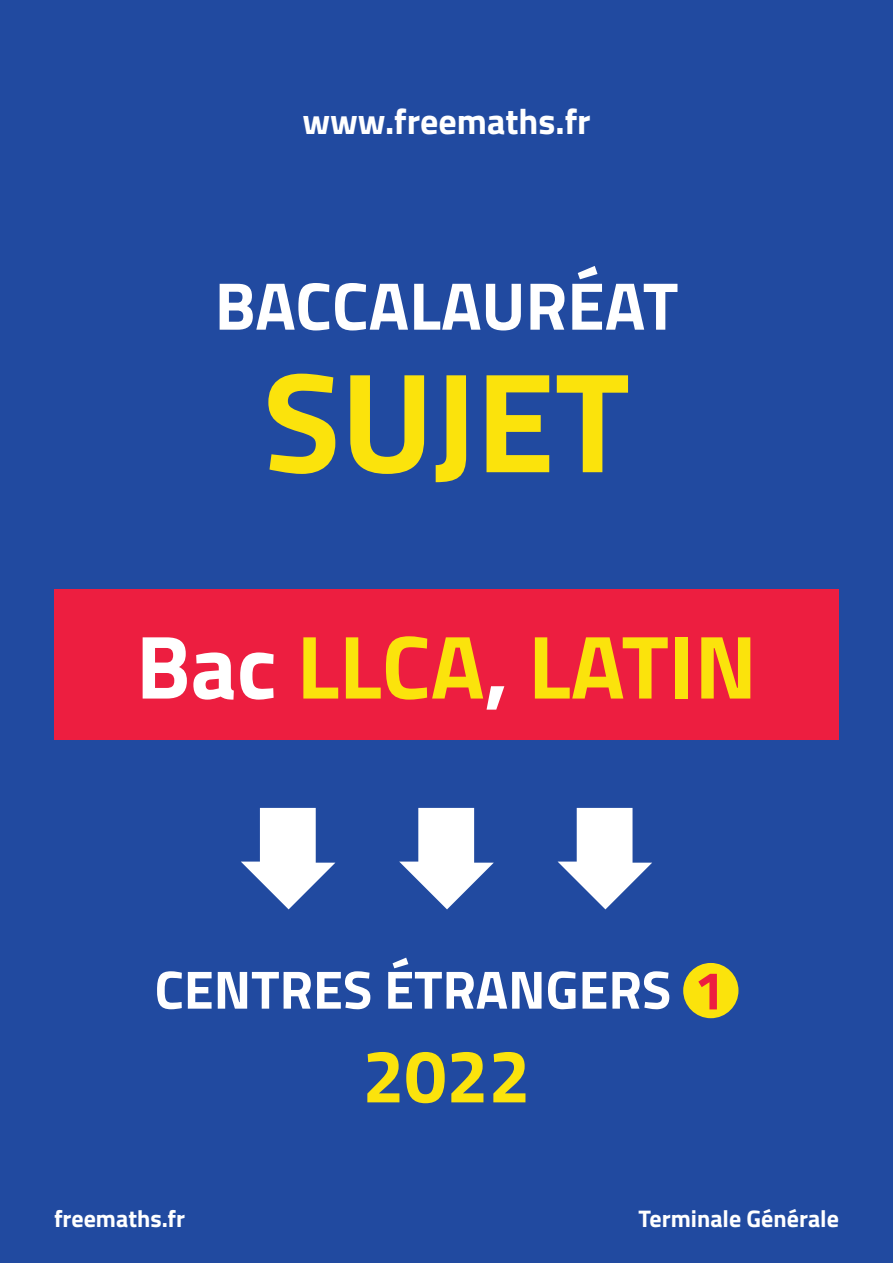
<style>
.page{position:relative;width:893px;height:1263px;background:#214aa0}
.page>*{position:absolute;margin:0;border:0;box-sizing:border-box;transform-origin:0 0}
.t1{font:700 142.5px "Titillium";color:#fbe30c}
.t2{font:700 90px "Titillium";color:#fbe30c}
.t3{font:700 75px "Titillium";color:#fbe30c}
.t4{font:700 67.5px "Titillium";color:#fff}
.t5{font:700 54px "Titillium";color:#fff}
.t6{font:700 36px "Titillium";color:#fff}
.t7{font:700 24px "Titillium";color:#fff}
.s1{color:#fff}
.s2{color:#ed1e40}
</style>
<div class="page">
<svg style="left:241px;top:808px;width:94px;height:101px"></svg>
<svg style="left:399px;top:808px;width:95px;height:101px"></svg>
<svg style="left:558px;top:808px;width:94px;height:101px"></svg>
<div style="left:54px;top:589px;width:785px;height:151px;background:#ed1e40"></div>
<div style="left:683px;top:963px;width:55px;height:55px;background:#fbe30c;border-radius:50%"></div>
<h3 class="t6" style="left:302px;top:94px;width:290px">www.freemaths.fr</h3>
<h3 class="t4" style="left:215px;top:254px;width:465px">BACCALAURÉAT</h3>
<h1 class="t1" style="left:263px;top:313px;width:368px">SUJET</h1>
<h2 class="t2" style="left:136px;top:598px;width:622px"><span class="s1">Bac</span> LLCA<span class="s1">,</span> LATIN</h2>
<p class="t5" style="left:154px;top:948px;width:572px">CENTRES ÉTRANGERS <span class="s2">1</span></p>
<h3 class="t3" style="left:362px;top:1019px;width:169px">2022</h3>
<p class="t7" style="left:54px;top:1200px;width:133px">freemaths.fr</p>
<p class="t7" style="left:639px;top:1200px;width:202px">Terminale Générale</p>
</div>
